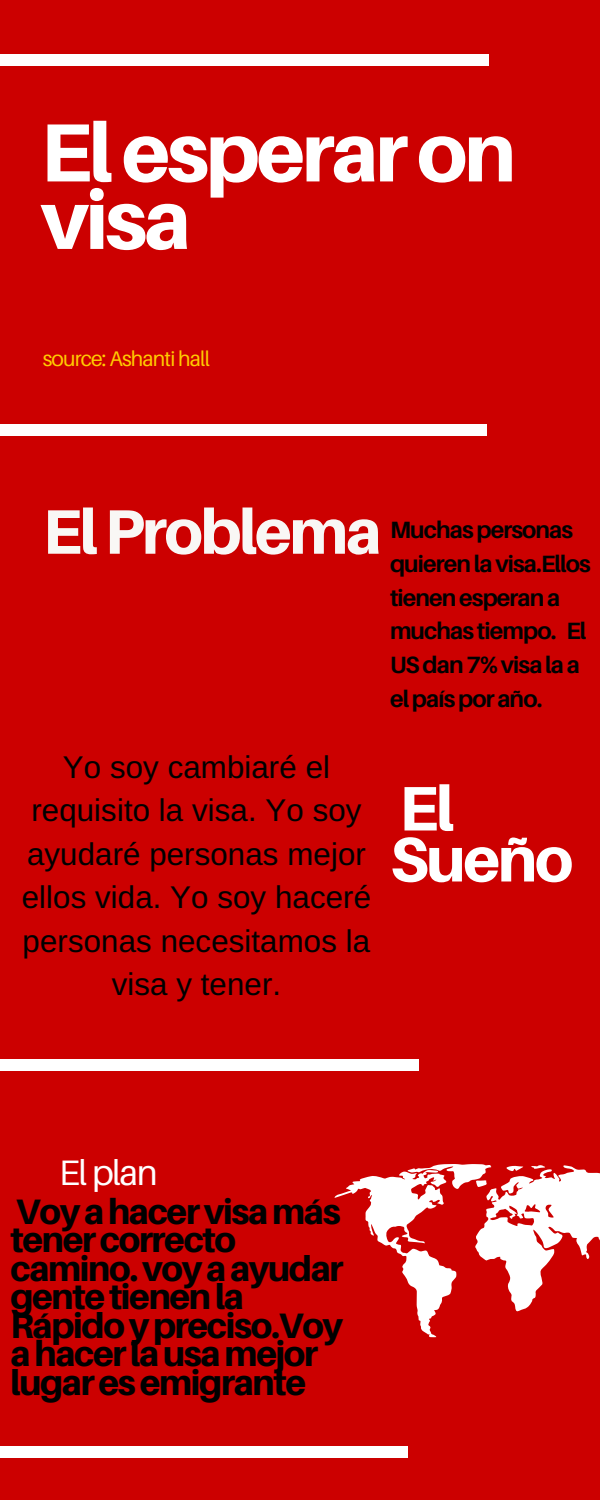
<style>
.page{position:relative;width:600px;height:1500px;background:#c00}
.page>*{position:absolute;margin:0;border:0;box-sizing:border-box;transform-origin:0 0}
.t1{font:800 82.5px/67.5px "Aileron";letter-spacing:-.04em;color:#fff}
.t2{font:800 62.9px "Aileron";letter-spacing:-.04em;color:#f9f7f5}
.t3{font:800 62.9px/51px "Aileron";letter-spacing:-.04em;color:#fff}
.t4{font:800 35.4px/28.5px "Aileron";letter-spacing:-.04em;color:#000}
.t5{font:35.4px "Aileron";letter-spacing:-.04em;color:#fff}
.t6{font:31.4px/43.5px "Arimo";color:#000;text-align:center}
.t7{font:700 23.6px/33.8px "Aileron";letter-spacing:-.04em;color:#000}
.t8{font:21.1px "Aileron";letter-spacing:-.04em;color:#ffcc01}
</style>
<div class="page">
<div style="left:0;top:55px;width:489px;height:11px;background:#fff"></div>
<div style="left:0;top:424px;width:487px;height:12px;background:#fff"></div>
<svg style="left:334px;top:1164px;width:266px;height:173px"></svg>
<div style="left:0;top:1447px;width:407px;height:11px;background:#fff"></div>
<div style="left:0;top:1060px;width:418px;height:11px;background:#fff"></div>
<h1 class="t1" style="left:40px;top:117px;width:477px">Elesperaron visa</h1>
<p class="t8" style="left:43px;top:346px;width:169px">source: Ashanti hall</p>
<h2 class="t2" style="left:43px;top:493px;width:341px">ElProblema</h2>
<p class="t7" style="left:390px;top:512px;width:202px">Muchaspersonas quierenlavisa.Ellos tienenesperana muchastiempo. El<br>USdan7%visalaa elpaísporaño.</p>
<p class="t6" style="left:22px;top:745px;width:351px">Yo soy cambiaré el requisito la visa. Yo soy ayudaré personas mejor ellos vida. Yo soy haceré personas necesitamos la visa y tener.</p>
<h2 class="t3" style="left:390px;top:782px;width:185px">El<br>Sueño</h2>
<p class="t5" style="left:59px;top:1151px;width:100px">El plan</p>
<p class="t4" style="left:10px;top:1196px;width:335px">Voyahacervisamás tenercorrecto camino.voyaayudar gentetienenla<br>Rápidoypreciso.Voy ahacerlausamejor lugaresemigrante</p>
</div>
